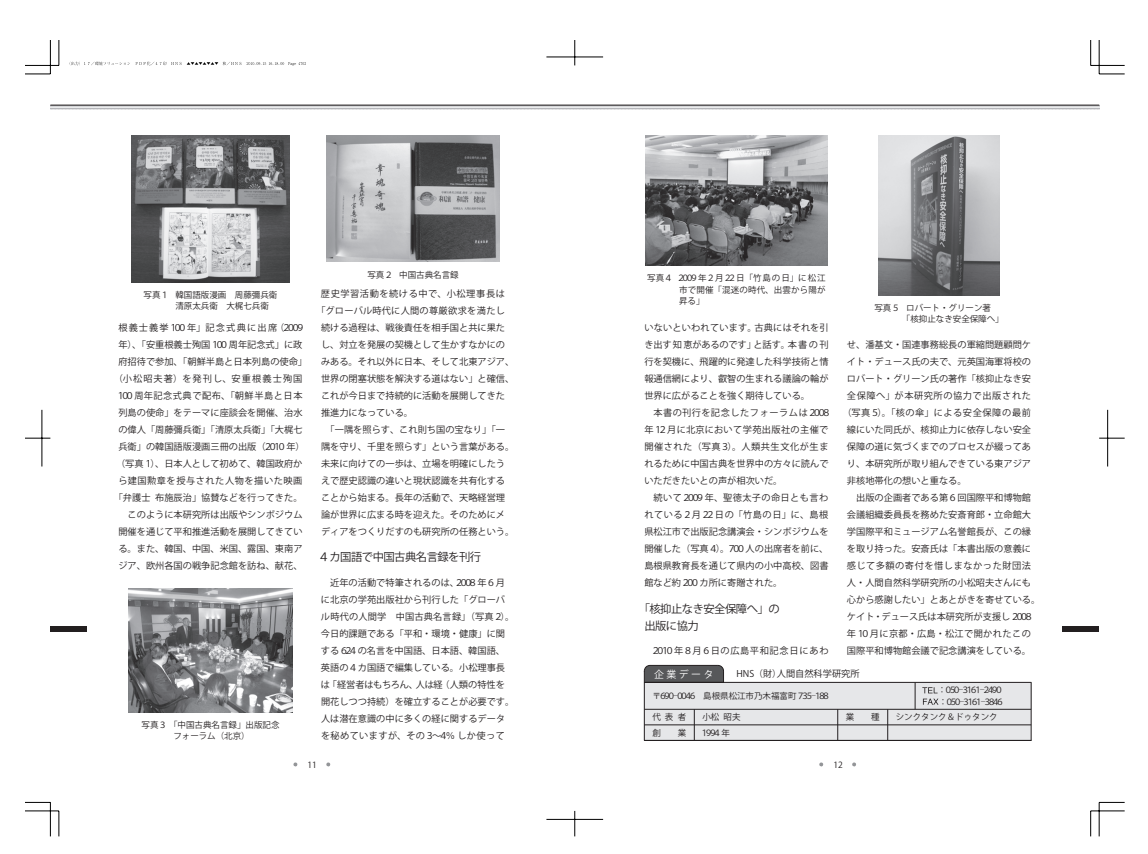
<style>
.page{position:relative;width:1148px;height:854px;background:#fff}
.page>*{position:absolute;margin:0;border:0;box-sizing:border-box;transform-origin:0 0}
.t1{font:700 11.3px/17px "Futo Go B101";letter-spacing:-.045em;color:#231f20}
.t2{font:700 9.9px "Shin Go";letter-spacing:.25em;color:#fff}
.t3{font:300 9.2px/17px "Ryumin";color:#231f20;text-align:justify}
.t4{font:300 9.2px "Ryumin";letter-spacing:.06em;color:#231f20}
.t5{font:300 9.2px/17px "Ryumin";letter-spacing:.02em;color:#231f20}
.t6{font:300 9.2px "Ryumin";letter-spacing:.12em;color:#231f20}
.t7{font:300 9.2px "Ryumin";letter-spacing:.04em;color:#231f20}
.t8{font:300 9.2px "Ryumin";letter-spacing:.115em;color:#231f20}
.t9{font:500 9.2px "Shin Go";color:#231f20}
.t10{font:500 8.5px/11.3px "Gothic BBB";color:#231f20}
.t11{font:500 8.5px/11.3px "Gothic BBB";letter-spacing:-.505em;color:#231f20}
.t12{font:8.5px "Franklin Gothic";color:#231f20}
.s1{font-family:"Gothic BBB";font-weight:500}
</style>
<div class="page">
<img style="left:128px;top:589px;width:165px;height:123px">
<img style="left:326px;top:136px;width:174px;height:126px">
<img style="left:879px;top:136px;width:121px;height:159px">
<div style="left:644px;top:682px;width:271px;height:27px;background:#e6e7e9"></div>
<div style="left:915px;top:682px;width:116px;height:27px;background:#e6e7e9"></div>
<div style="left:694px;top:709px;width:144px;height:16px;background:#e6e7e9"></div>
<div style="left:838px;top:709px;width:50px;height:16px;background:#e6e7e9"></div>
<div style="left:888px;top:709px;width:143px;height:16px;background:#e6e7e9"></div>
<div style="left:694px;top:725px;width:144px;height:15px;background:#e6e7e9"></div>
<div style="left:838px;top:725px;width:50px;height:15px;background:#e6e7e9"></div>
<div style="left:888px;top:725px;width:143px;height:15px;background:#e6e7e9"></div>
<svg style="left:915px;top:683px;width:1px;height:26px"></svg>
<hr style="left:1031px;top:682px;width:1px;height:58px;background:#231f20">
<hr style="left:888px;top:709px;width:1px;height:31px;background:#231f20">
<hr style="left:838px;top:709px;width:1px;height:31px;background:#231f20">
<svg style="left:644px;top:665px;width:80px;height:75px"></svg>
<hr style="left:644px;top:725px;width:387px;height:1px;background:#231f20">
<hr style="left:644px;top:740px;width:387px;height:1px;background:#231f20">
<hr style="left:644px;top:682px;width:387px;height:1px;background:#231f20">
<hr style="left:650px;top:665px;width:68px;height:1px;background:#231f20">
<hr style="left:644px;top:709px;width:387px;height:1px;background:#231f20">
<img style="left:131px;top:136px;width:159px;height:146px">
<img style="left:646px;top:136px;width:181px;height:129px">
<svg style="left:922px;top:687px;width:16px;height:6px"></svg>
<svg style="left:923px;top:699px;width:16px;height:6px"></svg>
<div style="left:50px;top:626px;width:37px;height:6px;background:#231f20"></div>
<div style="left:1062px;top:626px;width:37px;height:6px;background:#231f20"></div>
<img style="left:50px;top:106px;width:1049px;height:4px">
<hr style="left:50px;top:105px;width:1049px;height:1px;background:#231f20">
<img style="left:489px;top:109px;width:85px;height:1px">
<img style="left:624px;top:109px;width:86px;height:1px">
<img style="left:1013px;top:109px;width:86px;height:1px">
<svg style="left:293px;top:763px;width:5px;height:4px"></svg>
<svg style="left:326px;top:763px;width:5px;height:4px"></svg>
<svg style="left:819px;top:763px;width:5px;height:4px"></svg>
<svg style="left:852px;top:763px;width:4px;height:4px"></svg>
<hr style="left:1091px;top:811px;width:34px;height:1px;background:#000">
<hr style="left:546px;top:819px;width:57px;height:1px;background:#000">
<hr style="left:25px;top:811px;width:34px;height:1px;background:#000">
<svg style="left:1100px;top:802px;width:25px;height:1px"></svg>
<svg style="left:25px;top:802px;width:25px;height:1px"></svg>
<hr style="left:1099px;top:802px;width:1px;height:34px;background:#000">
<svg style="left:1090px;top:811px;width:2px;height:25px"></svg>
<svg style="left:574px;top:811px;width:2px;height:25px"></svg>
<svg style="left:58px;top:811px;width:2px;height:25px"></svg>
<hr style="left:50px;top:802px;width:1px;height:34px;background:#000">
<svg style="left:1099px;top:438px;width:26px;height:1px"></svg>
<svg style="left:25px;top:438px;width:25px;height:1px"></svg>
<hr style="left:1107px;top:410px;width:1px;height:57px;background:#000">
<hr style="left:42px;top:410px;width:1px;height:57px;background:#000">
<svg style="left:1099px;top:73px;width:26px;height:2px"></svg>
<svg style="left:25px;top:73px;width:25px;height:2px"></svg>
<hr style="left:1091px;top:65px;width:34px;height:1px;background:#000">
<hr style="left:546px;top:57px;width:57px;height:1px;background:#000">
<hr style="left:25px;top:65px;width:34px;height:1px;background:#000">
<hr style="left:1099px;top:40px;width:1px;height:34px;background:#000">
<svg style="left:1090px;top:40px;width:2px;height:25px"></svg>
<svg style="left:574px;top:40px;width:2px;height:25px"></svg>
<svg style="left:58px;top:40px;width:2px;height:25px"></svg>
<hr style="left:50px;top:40px;width:1px;height:34px;background:#000">
<svg style="left:70px;top:62px;width:236px;height:4px"></svg>
<p class="t10" style="left:175px;top:290px;width:103px;text-indent:-32px">写真１ 韓国語版漫画 周藤彌兵衛清原太兵衛 大梶七兵衛</p>
<p class="t6" style="left:118px;top:323px;width:188px">根義士義挙１００年」記念式典に出席（２００９</p>
<p class="t3" style="left:118px;top:336px;width:186px">年）、「安重根義士殉国１００周年記念式」に政</p>
<p class="t3" style="left:118px;top:353px;width:190px">府招待で参加、「朝鮮半島と日本列島の使命」</p>
<p class="t8" style="left:114px;top:374px;width:190px">（小松昭夫著）を発刊し、安重根義士殉国</p>
<p class="t4" style="left:116px;top:391px;width:188px">１００周年記念式典で配布、「朝鮮半島と日本</p>
<p class="t3" style="left:118px;top:404px;width:186px">列島の使命」をテーマに座談会を開催、治水</p>
<p class="t3" style="left:118px;top:421px;width:186px">の偉人「周藤彌兵衛」「清原太兵衛」「大梶七</p>
<p class="t3" style="left:118px;top:439px;width:188px">兵衛」の韓国語版漫画三冊の出版（２０１０年）</p>
<p class="t3" style="left:116px;top:456px;width:188px">（<span class="s1">写真１</span>）、日本人として初めて、韓国政府か</p>
<p class="t4" style="left:118px;top:476px;width:186px">ら建国勲章を授与された人物を描いた映画</p>
<p class="t3" style="left:114px;top:490px;width:190px">「弁護士布施辰治」協賛などを行ってきた。</p>
<p class="t3" style="left:128px;top:507px;width:176px">このように本研究所は出版やシンポジウム</p>
<p class="t3" style="left:118px;top:524px;width:186px">開催を通じて平和推進活動を展開してきてい</p>
<p class="t3" style="left:118px;top:541px;width:186px">る。また、韓国、中国、米国、露国、東南ア</p>
<p class="t3" style="left:118px;top:558px;width:186px">ジア、欧州各国の戦争記念館を訪ね、献花、</p>
<p class="t10" style="left:142px;top:720px;width:139px;text-align:center">写真３「中国古典名言録」出版記念フォーラム（北京）</p>
<p class="t10" style="left:367px;top:269px;width:93px">写真２ 中国古典名言録</p>
<p class="t10" style="left:679px;top:273px;width:148px;text-align:justify;text-indent:-32px">写真４２００９年２月２２日「竹島の日」に松江市で開催「混迷の時代、出雲から陽が昇る」</p>
<p class="t4" style="left:321px;top:289px;width:186px">歴史学習活動を続ける中で、小松理事長は</p>
<p class="t5" style="left:316px;top:302px;width:190px">「グローバル時代に人間の尊厳欲求を満たし</p>
<p class="t3" style="left:321px;top:319px;width:186px">続ける過程は、戦後責任を相手国と共に果た</p>
<p class="t3" style="left:321px;top:336px;width:186px">し、対立を発展の契機として生かすなかにの</p>
<p class="t3" style="left:321px;top:353px;width:195px">みある。それ以外に日本、そして北東アジア、</p>
<p class="t3" style="left:321px;top:370px;width:195px">世界の閉塞状態を解決する道はない」と確信、</p>
<p class="t3" style="left:321px;top:388px;width:186px">これが今日まで持続的に活動を展開してきた</p>
<p class="t3" style="left:321px;top:405px;width:94px">推進力になっている。</p>
<p class="t3" style="left:326px;top:422px;width:181px">「一隅を照らす、これ則ち国の宝なり」「一</p>
<p class="t3" style="left:321px;top:439px;width:195px">隅を守り、千里を照らす」という言葉がある。</p>
<p class="t3" style="left:321px;top:456px;width:186px">未来に向けての一歩は、立場を明確にしたう</p>
<p class="t3" style="left:321px;top:473px;width:186px">えで歴史認識の違いと現状認識を共有化する</p>
<p class="t3" style="left:321px;top:490px;width:186px">ことから始まる。長年の活動で、天略経営理</p>
<p class="t3" style="left:321px;top:507px;width:186px">論が世界に広まる時を迎えた。そのためにメ</p>
<p class="t3" style="left:321px;top:524px;width:195px">ディアをつくりだすのも研究所の任務という。</p>
<p class="t1" style="left:318px;top:549px;width:165px">４カ国語で中国古典名言録を刊行</p>
<p class="t3" style="left:321px;top:575px;width:195px;text-align:left;text-indent:9px">近年の活動で特筆されるのは、２００８年６月に北京の学苑出版社から刊行した「グローバル時代の人間学 中国古典名言録」（<span class="s1">写真２</span>）。今日的課題である「平和・環境・健康」に関する６２４の名言を中国語、日本語、韓国語、英語の４カ国語で編集している。小松理事長は「経営者はもちろん、人は経（人類の特性を開花しつつ持続）を確立することが必要です。人は潜在意識の中に多くの経に関するデータを秘めていますが、その３～４％しか使って</p>
<p class="t10" style="left:902px;top:302px;width:103px;text-indent:-28px">写真５ ロバート・グリーン著<br>「核抑止なき安全保障へ」</p>
<p class="t3" style="left:644px;top:319px;width:186px">いないといわれています。古典にはそれを引き出す知恵があるのです」と話す。本書の刊行を契機に、飛躍的に発達した科学技術と情報通信網により、叡智の生まれる議論の輪が世界に広がることを強く期待している。</p>
<p class="t5" style="left:644px;top:404px;width:188px;text-indent:9px">本書の刊行を記念したフォーラムは２００８年１２月に北京において学苑出版社の主催で開催された（<span class="s1">写真３</span>）。人類共生文化が生まれるために中国古典を世界中の方々に読んでいただきたいとの声が相次いだ。</p>
<p class="t3" style="left:644px;top:490px;width:186px;text-indent:9px">続いて２００９年、聖徳太子の命日とも言われている２月２２日の「竹島の日」に、島根県松江市で出版記念講演会・シンポジウムを開催した（<span class="s1">写真４</span>）。７００人の出席者を前に、島根県教育長を通じて県内の小中高校、図書館など約２００カ所に寄贈された。</p>
<p class="t1" style="left:644px;top:600px;width:137px;text-indent:-6px">「核抑止なき安全保障へ」の出版に協力</p>
<p class="t4" style="left:651px;top:646px;width:179px">２０１０年８月６日の広島平和記念日にあわ</p>
<p class="t3" style="left:847px;top:336px;width:186px">せ、潘基文・国連事務総長の軍縮問題顧問ケ</p>
<p class="t3" style="left:847px;top:353px;width:186px">イト・デュース氏の夫で、元英国海軍将校の</p>
<p class="t3" style="left:847px;top:370px;width:186px">ロバート・グリーン氏の著作「核抑止なき安</p>
<p class="t4" style="left:847px;top:391px;width:186px">全保障へ」が本研究所の協力で出版された</p>
<p class="t4" style="left:842px;top:408px;width:190px">（<span class="s1">写真５</span>）。「核の傘」による安全保障の最前</p>
<p class="t3" style="left:847px;top:421px;width:186px">線にいた同氏が、核抑止力に依存しない安全</p>
<p class="t3" style="left:847px;top:439px;width:186px">保障の道に気づくまでのプロセスが綴ってあ</p>
<p class="t3" style="left:847px;top:456px;width:186px">り、本研究所が取り組んできている東アジア</p>
<p class="t3" style="left:847px;top:473px;width:121px">非核地帯化の想いと重なる。</p>
<p class="t3" style="left:856px;top:490px;width:176px">出版の企画者である第６回国際平和博物館</p>
<p class="t3" style="left:847px;top:507px;width:186px">会議組織委員長を務めた安斎育郎・立命館大</p>
<p class="t3" style="left:847px;top:524px;width:186px">学国際平和ミュージアム名誉館長が、この縁</p>
<p class="t3" style="left:847px;top:541px;width:186px">を取り持った。安斎氏は「本書出版の意義に</p>
<p class="t4" style="left:847px;top:561px;width:186px">感じて多額の寄付を惜しまなかった財団法</p>
<p class="t3" style="left:847px;top:575px;width:186px">人・人間自然科学研究所の小松昭夫さんにも</p>
<p class="t3" style="left:847px;top:592px;width:195px">心から感謝したい」とあとがきを寄せている。</p>
<p class="t3" style="left:847px;top:609px;width:188px">ケイト・デュース氏は本研究所が支援し２００８</p>
<p class="t7" style="left:847px;top:629px;width:186px">年１０月に京都・広島・松江で開かれたこの</p>
<p class="t3" style="left:847px;top:643px;width:186px">国際平和博物館会議で記念講演をしている。</p>
<p class="t2" style="left:654px;top:668px;width:61px">企業データ</p>
<p class="t9" style="left:736px;top:669px;width:125px">HNS（財）人間自然科学研究所</p>
<p class="t10" style="left:652px;top:690px;width:180px">〒６９０―００４６ 島根県松江市乃木福富町７３５―１８８</p>
<p class="t11" style="left:938px;top:685px;width:68px">：０５０―３１６１ ―２４９０：０５０―３１６１ ―３８４６</p>
<p class="t10" style="left:652px;top:712px;width:35px">代表者</p>
<p class="t10" style="left:702px;top:712px;width:40px">小松昭夫</p>
<p class="t10" style="left:846px;top:712px;width:10px">業</p>
<p class="t10" style="left:871px;top:712px;width:10px">種</p>
<p class="t10" style="left:896px;top:712px;width:103px">シンクタンク＆ドゥタンク</p>
<p class="t10" style="left:652px;top:727px;width:10px">創</p>
<p class="t10" style="left:678px;top:727px;width:10px">業</p>
<p class="t10" style="left:700px;top:727px;width:31px">１９９４年</p>
<p class="t12" style="left:308px;top:760px;width:11px">11</p>
<p class="t12" style="left:833px;top:760px;width:11px">12</p>
</div>
